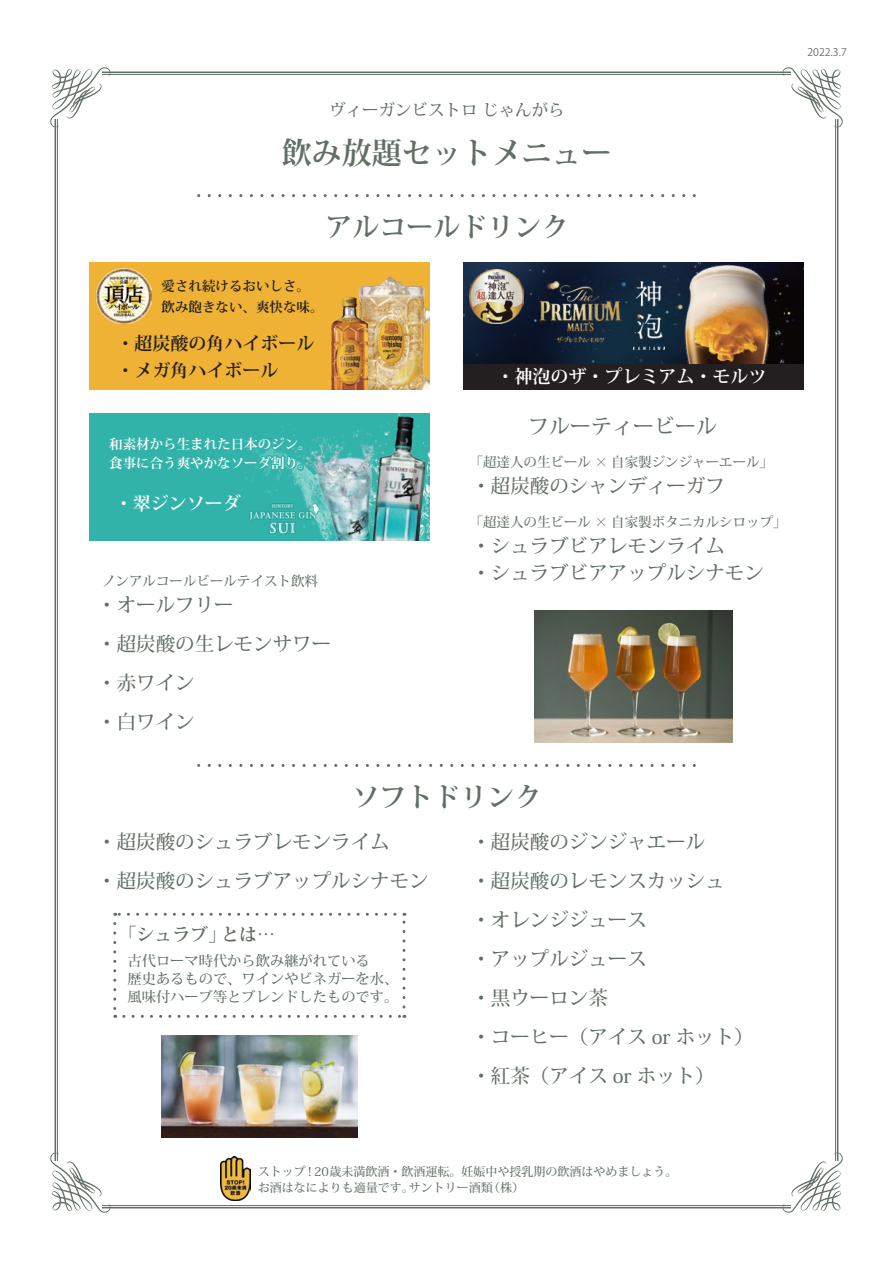
<style>
.page{position:relative;width:893px;height:1263px;background:#fff}
.page>*{position:absolute;margin:0;border:0;box-sizing:border-box;transform-origin:0 0}
.t1{font:700 30px "Koz Min Pro";color:#616f65}
.t2{font:700 27px "Koz Min Pro";color:#616f65}
.t3{font:500 21px "Koz Min Pro";color:#616f65}
.t4{font:500 19.5px/39px "Koz Min Pro";color:#616f65}
.t5{font:700 18px "Koz Min Pro";color:#fff}
.t6{font:700 18px/27px "Koz Min Pro";color:#231f20}
.t7{font:700 18px "Koz Min Pro";color:#616f65}
.t8{font:500 16.5px "Koz Min Pro";color:#616f65}
.t9{font:500 14.25px/18px "Koz Min Pro";color:#616f65}
.t10{font:500 13.5px "Koz Min Pro";color:#616f65}
.t11{font:700 13.5px/19.5px "Koz Min Pro";color:#fff}
.t12{font:700 13.5px/21px "Koz Min Pro";color:#231f20}
.t13{font:500 12px/16.5px "Koz Min Pro";color:#616f65}
.t14{font:10.5px "Koz Go Pr 6 N";color:#6c6d70}
</style>
<div class="page">
<svg style="left:50px;top:67px;width:61px;height:61px"></svg>
<svg style="left:782px;top:67px;width:61px;height:61px"></svg>
<svg style="left:50px;top:1152px;width:61px;height:61px"></svg>
<svg style="left:782px;top:1152px;width:61px;height:61px"></svg>
<img style="left:162px;top:1036px;width:195px;height:102px">
<img style="left:535px;top:610px;width:197px;height:132px">
<svg style="left:124px;top:1015px;width:281px;height:3px"></svg>
<svg style="left:402px;top:913px;width:3px;height:94px"></svg>
<svg style="left:115px;top:913px;width:280px;height:3px"></svg>
<svg style="left:113px;top:923px;width:3px;height:95px"></svg>
<svg style="left:397px;top:194px;width:4px;height:3px"></svg>
<svg style="left:397px;top:764px;width:4px;height:3px"></svg>
<img style="left:220px;top:1156px;width:31px;height:44px">
<div style="left:89px;top:262px;width:340px;height:128px;background:#efb234"></div>
<img style="left:358px;top:276px;width:71px;height:114px">
<img style="left:331px;top:298px;width:36px;height:92px">
<img style="left:96px;top:269px;width:55px;height:54px">
<div style="left:89px;top:413px;width:340px;height:128px;background:#32b3aa"></div>
<img style="left:387px;top:415px;width:42px;height:126px">
<img style="left:280px;top:425px;width:107px;height:116px">
<img style="left:250px;top:503px;width:68px;height:30px">
<div style="left:463px;top:363px;width:341px;height:27px;background:#231f20"></div>
<img style="left:463px;top:262px;width:154px;height:101px">
<img style="left:617px;top:262px;width:186px;height:101px">
<img style="left:469px;top:270px;width:54px;height:54px">
<img style="left:539px;top:284px;width:84px;height:61px">
<img style="left:633px;top:281px;width:32px;height:69px">
<svg style="left:239px;top:413px;width:65px;height:101px"></svg>
<p class="t8" style="left:329px;top:98px;width:237px">ヴィーガンビストロ じゃんがら</p>
<h1 class="t1" style="left:282px;top:131px;width:331px">飲み放題セットメニュー</h1>
<h2 class="t2" style="left:325px;top:208px;width:244px">アルコールドリンク</h2>
<p class="t12" style="left:162px;top:275px;width:163px">愛され続けるおいしさ。飲み飽きない、爽快な味。</p>
<p class="t6" style="left:117px;top:329px;width:199px">・超炭酸の角ハイボール・メガ角ハイボール</p>
<p class="t5" style="left:496px;top:364px;width:271px">・神泡のザ・プレミアム・モルツ</p>
<p class="t11" style="left:109px;top:433px;width:204px">和素材から生まれた日本のジン。食事に合う爽やかなソーダ割り。</p>
<p class="t5" style="left:115px;top:490px;width:127px">・翠ジンソーダ</p>
<p class="t10" style="left:102px;top:571px;width:217px">ノンアルコールビールテイスト飲料</p>
<p class="t4" style="left:97px;top:585px;width:235px">・オールフリー<br>・超炭酸の生レモンサワー・赤ワイン<br>・白ワイン</p>
<p class="t3" style="left:528px;top:412px;width:190px">フルーティービール</p>
<p class="t10" style="left:469px;top:452px;width:305px">「超達人の生ビール × 自家製ジンジャーエール」</p>
<p class="t4" style="left:471px;top:466px;width:255px">・超炭酸のシャンディーガフ</p>
<p class="t10" style="left:469px;top:512px;width:319px">「超達人の生ビール × 自家製ボタニカルシロップ」</p>
<p class="t4" style="left:471px;top:532px;width:294px;line-height:27px">・シュラブビアレモンライム<br>・シュラブビアアップルシナモン</p>
<h2 class="t2" style="left:352px;top:778px;width:190px">ソフトドリンク</h2>
<p class="t4" style="left:97px;top:822px;width:333px">・超炭酸のシュラブレモンライム<br>・超炭酸のシュラブアップルシナモン</p>
<p class="t7" style="left:119px;top:921px;width:158px">「シュラブ」とは…</p>
<p class="t9" style="left:128px;top:951px;width:272px">古代ローマ時代から飲み継がれている<br>歴史あるもので、ワインやビネガーを水、風味付ハーブ等とブレンドしたものです。</p>
<p class="t4" style="left:471px;top:822px;width:284px">・超炭酸のジンジャエール<br>・超炭酸のレモンスカッシュ<br>・オレンジジュース<br>・アップルジュース<br>・黒ウーロン茶<br>・コーヒー（アイス or ホット）・紅茶（アイス or ホット）</p>
<p class="t14" style="left:807px;top:46px;width:41px">2022.3.7</p>
<p class="t13" style="left:258px;top:1163px;width:421px">ストップ！20歳未満飲酒・飲酒運転。妊娠中や授乳期の飲酒はやめましょう。お酒はなによりも適量です。サントリー酒類（株）</p>
</div>
